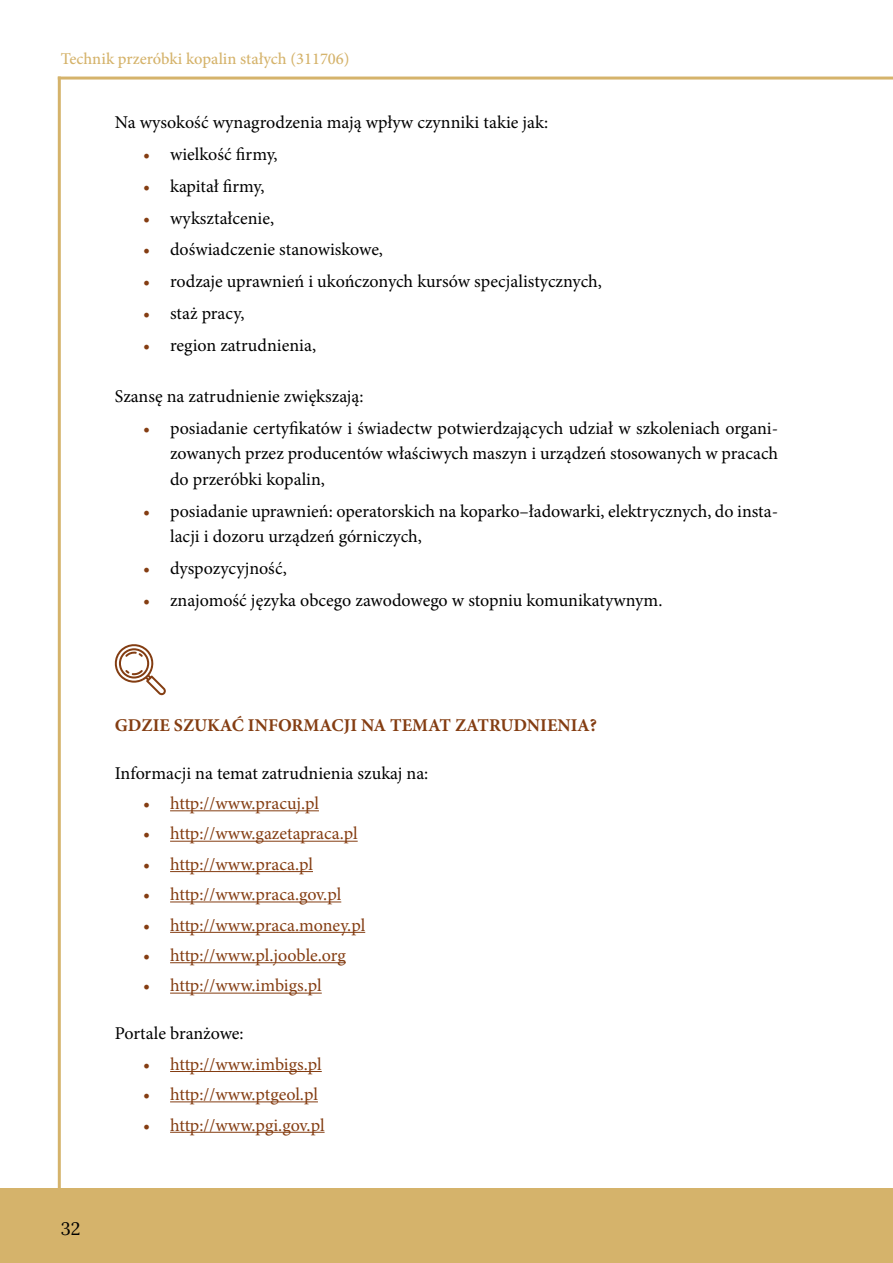
<style>
.page{position:relative;width:893px;height:1263px;background:#fff}
.page>*{position:absolute;margin:0;border:0;box-sizing:border-box;transform-origin:0 0}
.t1{font:18px/25.5px "Minion Pro";color:#000;text-align:justify}
.t2{font:18px "Minion Pro";letter-spacing:-.005em;color:#843d12}
.t3{font:700 18px "Minion Pro";color:#843d12}
.t4{font:18px "Lora";color:#000}
.t5{font:500 16.5px "Minion Pro";color:#d5b36b}
.s1{color:#843d12}
</style>
<div class="page">
<div style="left:0;top:1188px;width:893px;height:75px;background:#d5b36b"></div>
<hr style="left:58px;top:77px;width:3px;height:1113px;background:#d5b36b">
<hr style="left:58px;top:77px;width:835px;height:3px;background:#d5b36b">
<hr style="left:170px;top:810px;width:149px;height:1px;background:#843d12">
<hr style="left:170px;top:841px;width:188px;height:1px;background:#843d12">
<hr style="left:170px;top:871px;width:143px;height:1px;background:#843d12">
<hr style="left:170px;top:901px;width:171px;height:1px;background:#843d12">
<hr style="left:170px;top:932px;width:195px;height:1px;background:#843d12">
<hr style="left:170px;top:962px;width:176px;height:1px;background:#843d12">
<hr style="left:170px;top:993px;width:152px;height:1px;background:#843d12">
<hr style="left:170px;top:1071px;width:152px;height:1px;background:#843d12">
<hr style="left:170px;top:1101px;width:148px;height:1px;background:#843d12">
<hr style="left:170px;top:1132px;width:155px;height:1px;background:#843d12">
<svg style="left:115px;top:644px;width:51px;height:51px"></svg>
<p class="t5" style="left:61px;top:48px;width:290px">Technik przeróbki kopalin stałych (311706)</p>
<p class="t1" style="left:115px;top:109px;width:435px">Na wysokość wynagrodzenia mają wpływ czynniki takie jak:</p>
<p class="t1" style="left:143px;top:141px;width:136px"><span class="s1">•</span> wielkość firmy,</p>
<p class="t1" style="left:143px;top:173px;width:123px"><span class="s1">•</span> kapitał firmy,</p>
<p class="t1" style="left:143px;top:205px;width:133px"><span class="s1">•</span> wykształcenie,</p>
<p class="t1" style="left:143px;top:237px;width:241px"><span class="s1">•</span> doświadczenie stanowiskowe,</p>
<p class="t1" style="left:143px;top:269px;width:460px"><span class="s1">•</span> rodzaje uprawnień i ukończonych kursów specjalistycznych,</p>
<p class="t1" style="left:143px;top:301px;width:103px"><span class="s1">•</span> staż pracy,</p>
<p class="t1" style="left:143px;top:333px;width:174px"><span class="s1">•</span> region zatrudnienia,</p>
<p class="t1" style="left:115px;top:384px;width:250px">Szansę na zatrudnienie zwiększają:</p>
<p class="t1" style="left:170px;top:415px;width:610px;text-indent:-27px"><span class="s1">•</span> posiadanie certyfikatów i świadectw potwierdzających udział w szkoleniach organi&shy;zowanych przez producentów właściwych maszyn i urządzeń stosowanych w pracach do przeróbki kopalin,</p>
<p class="t1" style="left:170px;top:498px;width:609px;text-indent:-27px"><span class="s1">•</span> posiadanie uprawnień: operatorskich na koparko–ładowarki, elektrycznych, do insta&shy;lacji i dozoru urządzeń górniczych,</p>
<p class="t1" style="left:143px;top:556px;width:145px"><span class="s1">•</span> dyspozycyjność,</p>
<p class="t1" style="left:143px;top:588px;width:521px"><span class="s1">•</span> znajomość języka obcego zawodowego w stopniu komunikatywnym.</p>
<p class="t4" style="left:61px;top:1215px;width:21px">32</p>
<p class="t3" style="left:115px;top:712px;width:484px">GDZIE SZUKAĆ INFORMACJI NA TEMAT ZATRUDNIENIA?</p>
<p class="t1" style="left:115px;top:760px;width:315px">Informacji na temat zatrudnienia szukaj na:</p>
<p class="t2" style="left:143px;top:791px;width:177px">• http://www.pracuj.pl</p>
<p class="t2" style="left:143px;top:822px;width:216px">• http://www.gazetapraca.pl</p>
<p class="t2" style="left:143px;top:852px;width:171px">• http://www.praca.pl</p>
<p class="t2" style="left:143px;top:882px;width:200px">• http://www.praca.gov.pl</p>
<p class="t2" style="left:143px;top:913px;width:224px">• http://www.praca.money.pl</p>
<p class="t2" style="left:143px;top:943px;width:204px">• http://www.pl.jooble.org</p>
<p class="t2" style="left:143px;top:973px;width:180px">• http://www.imbigs.pl</p>
<p class="t1" style="left:115px;top:1021px;width:130px">Portale branżowe:</p>
<p class="t2" style="left:143px;top:1052px;width:180px">• http://www.imbigs.pl</p>
<p class="t2" style="left:143px;top:1082px;width:176px">• http://www.ptgeol.pl</p>
<p class="t2" style="left:143px;top:1113px;width:183px">• http://www.pgi.gov.pl</p>
</div>
